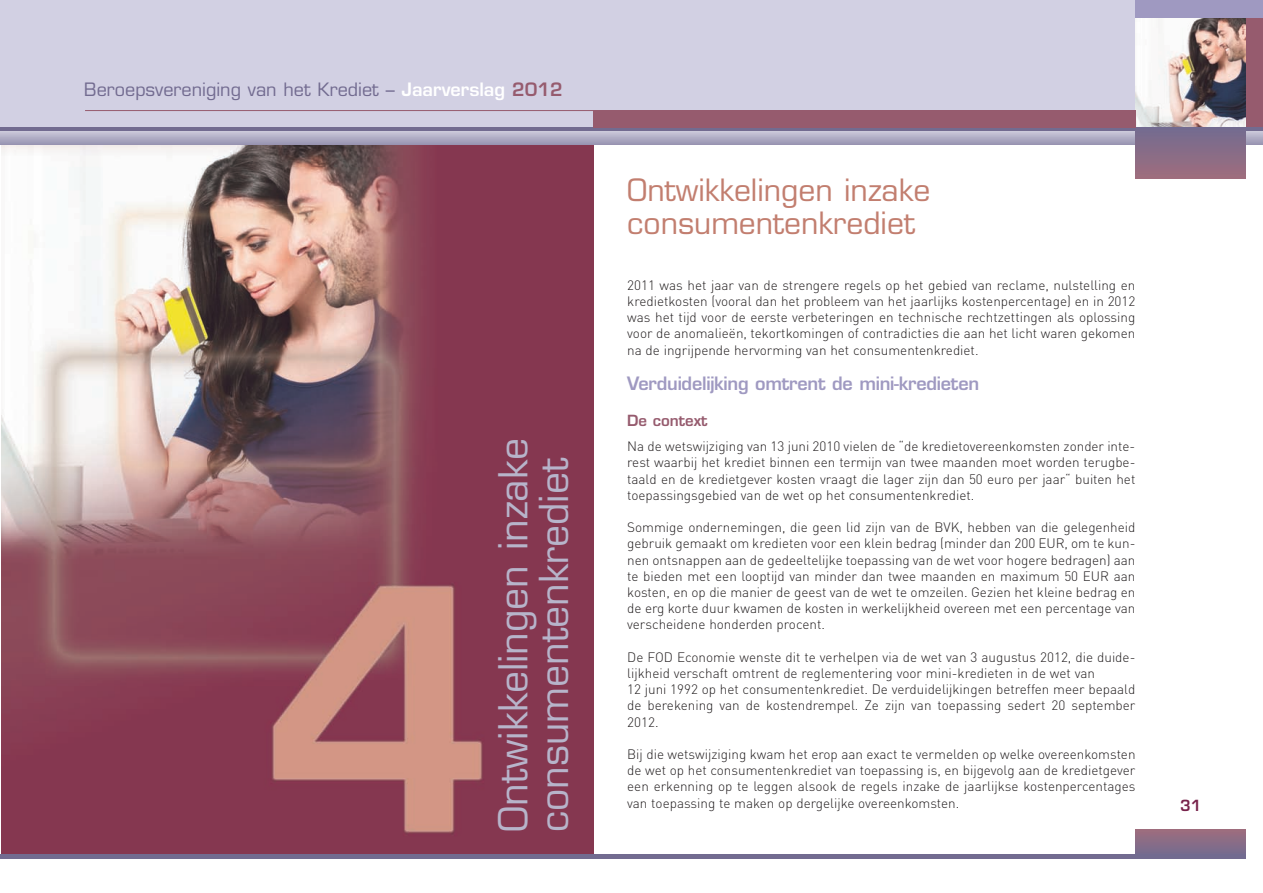
<style>
.page{position:relative;width:1263px;height:893px;background:#fff}
.page>*{position:absolute;margin:0;border:0;box-sizing:border-box;transform-origin:0 0}
.t1{font:39px/40.5px "Eurostile LT Std";color:#b7b4ca}
.t2{font:30px/33px "Eurostile LT Std";color:#c27e6f}
.t3{font:18px "Eurostile LT Std";color:#726b90}
.t4{font:600 18px "Eurostile LT Std";letter-spacing:-.015em;color:#9f99c1}
.t5{font:600 15px "Eurostile LT Std";color:#965b6e}
.t6{font:600 15px "Eurostile LT Std";color:#78234b}
.t7{font:300 13.5px/16.2px "DIN";color:#231f20;text-align:justify}
.s1{font-weight:600;color:#fff}
.s2{font-weight:600;color:#965b6e}
</style>
<div class="page">
<img style="left:1px;top:145px;width:592px;height:710px">
<div style="left:0;top:0;width:1263px;height:128px;background:#d2d0e3"></div>
<hr style="left:85px;top:110px;width:1050px;height:1px;background:#965b6e">
<div style="left:1246px;top:0;width:17px;height:128px;background:#965b6e"></div>
<img style="left:1135px;top:18px;width:111px;height:110px">
<svg style="left:1px;top:128px;width:1262px;height:4px;background:#8882a2"></svg>
<div style="left:1135px;top:0;width:128px;height:18px;background:#9f99c1"></div>
<svg style="left:1px;top:132px;width:1262px;height:13px;background:#aeabc3"></svg>
<div style="left:1135px;top:128px;width:111px;height:51px;background:linear-gradient(to bottom,#736c90,#9f6d7d)"></div>
<div style="left:593px;top:111px;width:542px;height:17px;background:#965b6e"></div>
<div style="left:1135px;top:829px;width:111px;height:26px;background:linear-gradient(to bottom,#9f6d7d,#766c8f)"></div>
<hr style="left:0;top:855px;width:1246px;height:4px;background:#726b90">
<svg style="left:0;top:128px;width:1px;height:17px"></svg>
<h3 class="t3" style="left:84px;top:82px;width:480px">Beroepsvereniging van het Krediet – <span class="s1">Jaarverslag</span> <span class="s2">2012</span></h3>
<h1 class="t1" style="left:497px;top:832px;width:395px;rotate:-90deg">Ontwikkelingen inzake consumentenkrediet</h1>
<h2 class="t2" style="left:627px;top:177px;width:305px">Ontwikkelingen inzake consumentenkrediet</h2>
<p class="t7" style="left:627px;top:278px;width:510px">2011 was het jaar van de strengere regels op het gebied van reclame, nulstelling en kredietkosten (vooral dan het probleem van het jaarlijks kostenpercentage) en in 2012 was het tijd voor de eerste verbeteringen en technische rechtzettingen als oplossing voor de anomalieën, tekortkomingen of contradicties die aan het licht waren gekomen na de ingrijpende hervorming van het consumentenkrediet.</p>
<h3 class="t4" style="left:627px;top:377px;width:353px">Verduidelijking omtrent de mini-kredieten</h3>
<p class="t5" style="left:627px;top:414px;width:82px">De context</p>
<p class="t7" style="left:627px;top:440px;width:510px">Na de wetswijziging van 13 juni 2010 vielen de “de kredietovereenkomsten zonder inte&shy;rest waarbij het krediet binnen een termijn van twee maanden moet worden terugbe&shy;taald en de kredietgever kosten vraagt die lager zijn dan 50 euro per jaar“ buiten het toepassingsgebied van de wet op het consumentenkrediet.</p>
<p class="t7" style="left:627px;top:521px;width:510px">Sommige ondernemingen, die geen lid zijn van de BVK, hebben van die gelegenheid gebruik gemaakt om kredieten voor een klein bedrag (minder dan 200 EUR, om te kun&shy;nen ontsnappen aan de gedeeltelijke toepassing van de wet voor hogere bedragen) aan te bieden met een looptijd van minder dan twee maanden en maximum 50 EUR aan kosten, en op die manier de geest van de wet te omzeilen. Gezien het kleine bedrag en de erg korte duur kwamen de kosten in werkelijkheid overeen met een percentage van verscheidene honderden procent.</p>
<p class="t7" style="left:627px;top:650px;width:510px;text-align:left">De FOD Economie wenste dit te verhelpen via de wet van 3 augustus 2012, die duide&shy;lijkheid verschaft omtrent de reglementering voor mini-kredieten in de wet van<br>12 juni 1992 op het consumentenkrediet. De verduidelijkingen betreffen meer bepaald de berekening van de kostendrempel. Ze zijn van toepassing sedert 20 september 2012.</p>
<p class="t7" style="left:627px;top:748px;width:510px">Bij die wetswijziging kwam het erop aan exact te vermelden op welke overeenkomsten de wet op het consumentenkrediet van toepassing is, en bijgevolg aan de kredietgever een erkenning op te leggen alsook de regels inzake de jaarlijkse kostenpercentages van toepassing te maken op dergelijke overeenkomsten.</p>
<p class="t6" style="left:1180px;top:799px;width:23px">31</p>
</div>
